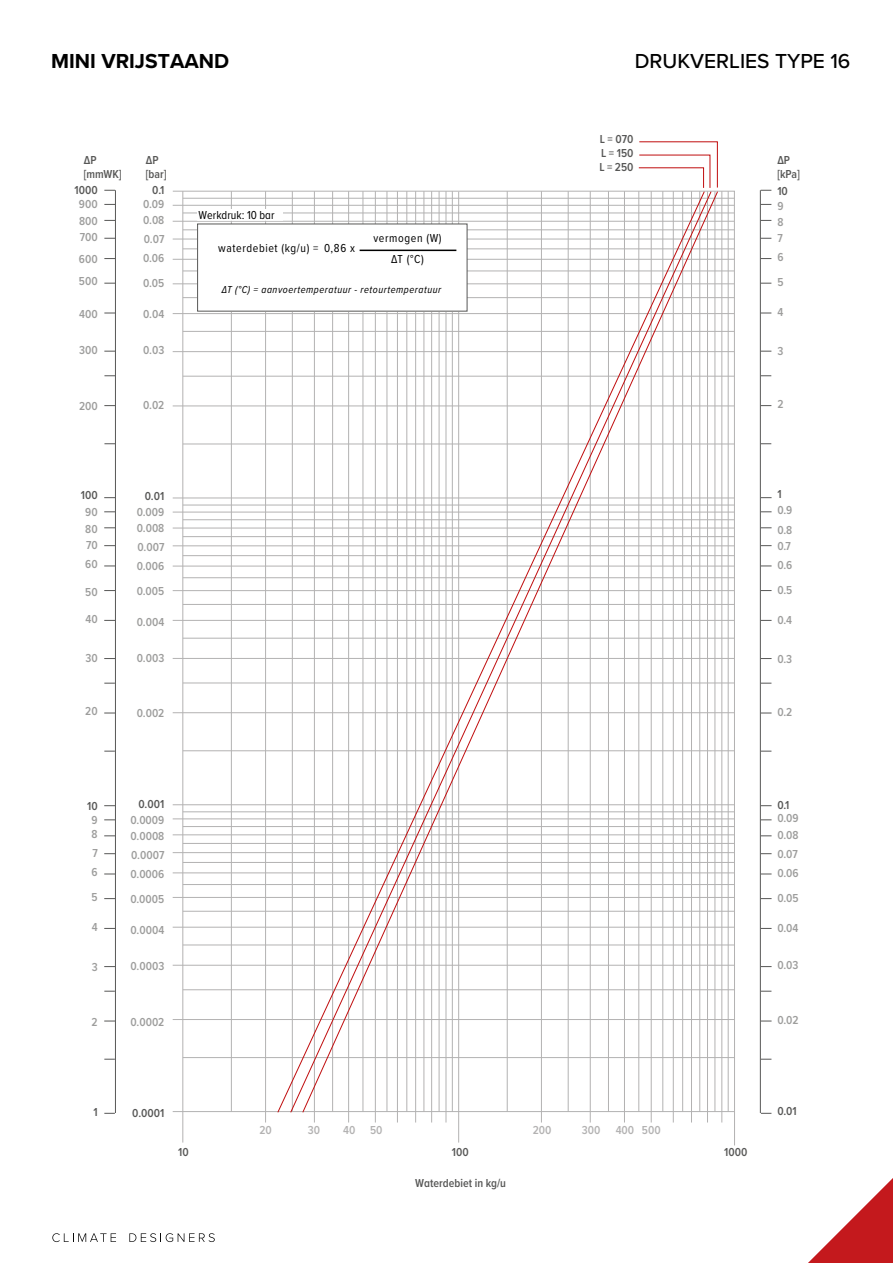
<style>
.page{position:relative;width:893px;height:1263px;background:#fff}
.page>*{position:absolute;margin:0;border:0;box-sizing:border-box;transform-origin:0 0}
.t1{font:500 21px "Proxima Nova";color:#000}
.t2{font:700 21px "Proxima Nova";color:#000}
.t3{font:600 12px/19.2px "Proxima Nova Cond";color:#9d9d9c}
.t4{font:600 12px/14.4px "Proxima Nova Cond";color:#575756}
.t5{font:12px/21.8px "Proxima Nova Cond";letter-spacing:.05em;color:#000;text-align:center}
.t6{font:600 12px "Proxima Nova Cond";color:#b3b2b2}
.t7{font:12px "Proxima Nova Cond";color:#000}
.t8{font:italic 10.5px "Proxima Nova Cond";letter-spacing:.05em;color:#000}
</style>
<div class="page">
<svg style="left:172px;top:190px;width:563px;height:956px"></svg>
<hr style="left:183px;top:811px;width:551px;height:1px;background:#b3b2b2">
<hr style="left:183px;top:826px;width:551px;height:1px;background:#b3b2b2">
<hr style="left:183px;top:862px;width:551px;height:1px;background:#b3b2b2">
<hr style="left:183px;top:843px;width:551px;height:1px;background:#b3b2b2">
<hr style="left:183px;top:884px;width:551px;height:1px;background:#b3b2b2">
<hr style="left:183px;top:911px;width:551px;height:1px;background:#b3b2b2">
<hr style="left:183px;top:944px;width:551px;height:1px;background:#b3b2b2">
<hr style="left:183px;top:989px;width:551px;height:1px;background:#b3b2b2">
<hr style="left:183px;top:1057px;width:551px;height:1px;background:#b3b2b2">
<hr style="left:231px;top:191px;width:1px;height:921px;background:#b3b2b2">
<hr style="left:728px;top:191px;width:1px;height:921px;background:#b3b2b2">
<hr style="left:183px;top:505px;width:551px;height:1px;background:#b3b2b2">
<hr style="left:183px;top:198px;width:551px;height:1px;background:#b3b2b2">
<hr style="left:183px;top:519px;width:551px;height:1px;background:#b3b2b2">
<hr style="left:183px;top:213px;width:551px;height:1px;background:#b3b2b2">
<hr style="left:183px;top:555px;width:551px;height:1px;background:#b3b2b2">
<hr style="left:183px;top:248px;width:551px;height:1px;background:#b3b2b2">
<hr style="left:183px;top:536px;width:551px;height:1px;background:#b3b2b2">
<hr style="left:183px;top:229px;width:551px;height:1px;background:#b3b2b2">
<hr style="left:183px;top:577px;width:551px;height:1px;background:#b3b2b2">
<hr style="left:183px;top:271px;width:551px;height:1px;background:#b3b2b2">
<hr style="left:183px;top:604px;width:551px;height:1px;background:#b3b2b2">
<hr style="left:183px;top:297px;width:551px;height:1px;background:#b3b2b2">
<hr style="left:183px;top:638px;width:551px;height:1px;background:#b3b2b2">
<hr style="left:183px;top:331px;width:551px;height:1px;background:#b3b2b2">
<hr style="left:183px;top:683px;width:551px;height:1px;background:#b3b2b2">
<hr style="left:183px;top:376px;width:551px;height:1px;background:#b3b2b2">
<hr style="left:183px;top:750px;width:551px;height:1px;background:#b3b2b2">
<hr style="left:183px;top:444px;width:551px;height:1px;background:#b3b2b2">
<hr style="left:182px;top:191px;width:1px;height:951px;background:#b3b2b2">
<svg style="left:638px;top:141px;width:80px;height:47px"></svg>
<svg style="left:277px;top:191px;width:13px;height:922px"></svg>
<svg style="left:290px;top:191px;width:422px;height:922px"></svg>
<hr style="left:760px;top:190px;width:1px;height:923px;background:#575756">
<hr style="left:115px;top:190px;width:1px;height:923px;background:#575756">
<div style="left:197px;top:209px;width:86px;height:12px;background:#fff"></div>
<div style="left:198px;top:224px;width:269px;height:87px;background:#fff"></div>
<hr style="left:360px;top:250px;width:96px;height:1px;background:#000">
<svg style="left:52px;top:1233px;width:64px;height:9px"></svg>
<svg style="left:129px;top:1233px;width:86px;height:9px"></svg>
<svg style="left:808px;top:1178px;width:85px;height:85px"></svg>
<h1 class="t2" style="left:51px;top:45px;width:179px">MINI VRIJSTAAND</h1>
<h1 class="t1" style="left:635px;top:45px;width:217px">DRUKVERLIES TYPE 16</h1>
<p class="t4" style="left:600px;top:131px;width:35px">L = 070</p>
<p class="t4" style="left:84px;top:152px;width:39px">ΔP [mmWK]</p>
<p class="t4" style="left:75px;top:182px;width:25px">1000</p>
<p class="t3" style="left:79px;top:196px;width:20px;line-height:16.4px;text-align:justify">900<br>800<br>700</p>
<p class="t3" style="left:79px;top:248px;width:20px;line-height:21.8px">600<br>500</p>
<p class="t3" style="left:79px;top:304px;width:20px">400</p>
<p class="t3" style="left:79px;top:340px;width:20px">300</p>
<p class="t4" style="left:146px;top:152px;width:22px">ΔP [bar]</p>
<p class="t4" style="left:152px;top:182px;width:14px">0.1</p>
<p class="t3" style="left:143px;top:195px;width:23px;line-height:16.4px">0.09<br>0.08</p>
<p class="t3" style="left:143px;top:229px;width:23px">0.07<br>0.06</p>
<p class="t3" style="left:143px;top:273px;width:23px">0.05</p>
<p class="t3" style="left:143px;top:304px;width:23px">0.04</p>
<p class="t3" style="left:143px;top:340px;width:23px">0.03</p>
<p class="t7" style="left:199px;top:206px;width:77px">Werkdruk: 10 bar</p>
<p class="t5" style="left:218px;top:237px;width:138px">waterdebiet ( kg/u ) = 0,86 x</p>
<p class="t5" style="left:373px;top:226px;width:70px">vermogen (W) ∆T (°C)</p>
<p class="t8" style="left:222px;top:282px;width:221px">∆T (°C) = aanvoertemperatuur - retourtemperatuur</p>
<p class="t4" style="left:601px;top:145px;width:34px">L = 150</p>
<p class="t4" style="left:599px;top:160px;width:36px">L = 250</p>
<p class="t4" style="left:777px;top:152px;width:24px">ΔP [kPa]</p>
<p class="t3" style="left:777px;top:197px;width:8px;line-height:16px;text-align:justify">9<br>8<br>7</p>
<p class="t3" style="left:777px;top:244px;width:8px;line-height:24.8px">6<br>5</p>
<p class="t3" style="left:777px;top:302px;width:7px">4</p>
<p class="t3" style="left:777px;top:341px;width:7px">3</p>
<p class="t4" style="left:777px;top:184px;width:12px">10</p>
<p class="t3" style="left:79px;top:396px;width:20px">200</p>
<p class="t3" style="left:143px;top:395px;width:23px">0.02</p>
<p class="t3" style="left:777px;top:394px;width:8px">2</p>
<p class="t4" style="left:81px;top:488px;width:18px">100</p>
<p class="t4" style="left:145px;top:489px;width:21px">0.01</p>
<p class="t4" style="left:777px;top:486px;width:6px">1</p>
<p class="t3" style="left:85px;top:504px;width:14px;line-height:16.2px;text-align:justify">90<br>80<br>70</p>
<p class="t3" style="left:85px;top:554px;width:14px">60</p>
<p class="t3" style="left:85px;top:582px;width:14px">50</p>
<p class="t3" style="left:85px;top:609px;width:14px">40</p>
<p class="t3" style="left:85px;top:648px;width:14px">30</p>
<p class="t3" style="left:137px;top:503px;width:29px;line-height:16.4px">0.009<br>0.008</p>
<p class="t3" style="left:137px;top:537px;width:29px">0.007<br>0.006</p>
<p class="t3" style="left:137px;top:581px;width:29px">0.005</p>
<p class="t3" style="left:137px;top:612px;width:29px">0.004</p>
<p class="t3" style="left:137px;top:648px;width:29px">0.003</p>
<p class="t3" style="left:777px;top:500px;width:17px">0.9<br>0.8</p>
<p class="t3" style="left:777px;top:536px;width:17px">0.7<br>0.6</p>
<p class="t3" style="left:777px;top:580px;width:17px">0.5</p>
<p class="t3" style="left:777px;top:610px;width:16px">0.4</p>
<p class="t3" style="left:777px;top:649px;width:16px">0.3</p>
<p class="t3" style="left:85px;top:701px;width:14px">20</p>
<p class="t3" style="left:137px;top:703px;width:29px">0.002</p>
<p class="t3" style="left:777px;top:702px;width:17px">0.2</p>
<p class="t4" style="left:87px;top:798px;width:12px">10</p>
<p class="t4" style="left:139px;top:796px;width:27px">0.001</p>
<p class="t4" style="left:777px;top:797px;width:14px">0.1</p>
<p class="t3" style="left:92px;top:813px;width:8px;line-height:13.4px">9<br>8</p>
<p class="t3" style="left:92px;top:843px;width:8px">7<br>6</p>
<p class="t3" style="left:92px;top:887px;width:8px">5</p>
<p class="t3" style="left:92px;top:917px;width:7px">4</p>
<p class="t3" style="left:92px;top:956px;width:7px">3</p>
<p class="t3" style="left:130px;top:811px;width:36px;line-height:16.4px">0.0009<br>0.0008</p>
<p class="t3" style="left:130px;top:845px;width:36px">0.0007<br>0.0006</p>
<p class="t3" style="left:130px;top:889px;width:36px">0.0005</p>
<p class="t3" style="left:131px;top:920px;width:35px">0.0004</p>
<p class="t3" style="left:131px;top:956px;width:35px">0.0003</p>
<p class="t3" style="left:777px;top:810px;width:23px;line-height:16.4px">0.09<br>0.08</p>
<p class="t3" style="left:777px;top:844px;width:23px">0.07<br>0.06</p>
<p class="t3" style="left:777px;top:888px;width:23px">0.05</p>
<p class="t3" style="left:777px;top:918px;width:23px">0.04</p>
<p class="t3" style="left:777px;top:954px;width:23px">0.03</p>
<p class="t3" style="left:92px;top:1012px;width:8px">2</p>
<p class="t3" style="left:130px;top:1011px;width:35px">0.0002</p>
<p class="t3" style="left:777px;top:1010px;width:23px">0.02</p>
<p class="t4" style="left:93px;top:1104px;width:6px">1</p>
<p class="t4" style="left:132px;top:1105px;width:34px">0.0001</p>
<p class="t4" style="left:777px;top:1103px;width:21px">0.01</p>
<p class="t6" style="left:259px;top:1121px;width:14px">20</p>
<p class="t6" style="left:308px;top:1121px;width:14px">30</p>
<p class="t6" style="left:343px;top:1121px;width:41px">40 50</p>
<p class="t6" style="left:533px;top:1121px;width:20px">200</p>
<p class="t6" style="left:582px;top:1121px;width:20px">300</p>
<p class="t6" style="left:616px;top:1121px;width:46px">400 500</p>
<p class="t4" style="left:178px;top:1144px;width:12px">10</p>
<p class="t4" style="left:452px;top:1144px;width:18px">100</p>
<p class="t4" style="left:724px;top:1144px;width:25px">1000</p>
<p class="t4" style="left:415px;top:1175px;width:92px">Waterdebiet in kg/u</p>
</div>
